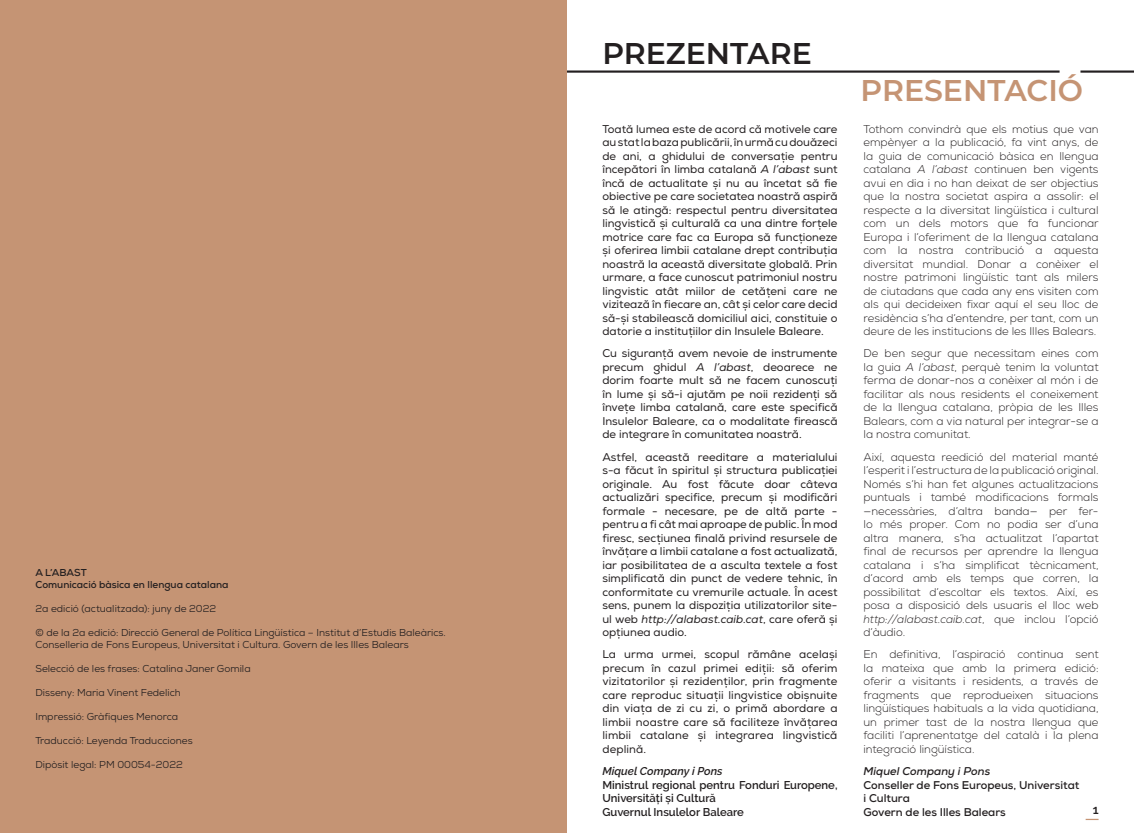
<style>
.page{position:relative;width:1134px;height:833px;background:#fff}
.page>*{position:absolute;margin:0;border:0;box-sizing:border-box;transform-origin:0 0}
.t1{font:600 30px "Montserrat";color:#c59474}
.t2{font:600 30px "Montserrat";color:#231f20}
.t3{font:600 12.5px "Raleway";color:#231f20}
.t4{font:11.25px/13.5px "Nexa";color:#231f20;text-align:justify}
.t5{font:300 11.25px/13.5px "Nexa";color:#231f20;text-align:justify}
.t6{font:600 11.25px/13.5px "Raleway";color:#231f20}
.t7{font:700 11.25px "Nexa";color:#231f20}
.t8{font:italic 700 11.25px "Nexa";color:#231f20}
.t9{font:italic 600 11.25px "Raleway";color:#231f20}
.t10{font:10px "Nexa";color:#231f20}
.t11{font:700 10px "Nexa";color:#231f20}
.s1{font-style:italic}
</style>
<div class="page">
<div style="left:0;top:0;width:567px;height:833px;background:#c59474"></div>
<svg style="left:1086px;top:819px;width:12px;height:1px"></svg>
<hr style="left:567px;top:70px;width:492px;height:3px;background:#231f20">
<hr style="left:1080px;top:70px;width:54px;height:3px;background:#231f20">
<p class="t11" style="left:35px;top:566px;width:53px">A L’ABAST</p>
<p class="t11" style="left:35px;top:578px;width:195px">Comunicació bàsica en llengua catalana</p>
<p class="t10" style="left:35px;top:602px;width:182px">2a edició (actualitzada): juny de 2022</p>
<p class="t10" style="left:35px;top:626px;width:412px">© de la 2a edició: Direcció General de Política Lingüística – Institut d’Estudis Baleàrics.</p>
<p class="t10" style="left:35px;top:638px;width:375px">Conselleria de Fons Europeus, Universitat i Cultura. Govern de les Illes Balears</p>
<p class="t10" style="left:35px;top:662px;width:217px">Selecció de les frases: Catalina Janer Gomila</p>
<p class="t10" style="left:35px;top:686px;width:147px">Disseny: Maria Vinent Fedelich</p>
<p class="t10" style="left:35px;top:710px;width:144px">Impressió: Gràfiques Menorca</p>
<p class="t10" style="left:35px;top:734px;width:159px">Traducció: Leyenda Traducciones</p>
<p class="t10" style="left:35px;top:758px;width:149px">Dipòsit legal: PM 00054-2022</p>
<p class="t2" style="left:602px;top:33px;width:211px">PREZENTARE</p>
<p class="t1" style="left:860px;top:69px;width:224px">PRESENTACIÓ</p>
<p class="t4" style="left:602px;top:122px;width:237px">Toată lumea este de acord că motivele care au stat la baza publicării, în urmă cu douăzeci de ani, a ghidului de conversație pentru începători în limba catalană <span class="s1">A l’abast</span> sunt încă de actualitate și nu au încetat să fie obiective pe care societatea noastră aspiră să le atingă: respectul pentru diversitatea lingvistică și culturală ca una dintre forțele motrice care fac ca Europa să funcționeze și oferirea limbii catalane drept contribuția noastră la această diversitate globală. Prin urmare, a face cunoscut patrimoniul nostru lingvistic atât miilor de cetățeni care ne vizitează în fiecare an, cât și celor care decid să-și stabilească domiciliul aici, constituie o datorie a instituțiilor din Insulele Baleare.</p>
<p class="t4" style="left:602px;top:347px;width:237px">Cu siguranță avem nevoie de instrumente precum ghidul <span class="s1">A l’abast</span>, deoarece ne dorim foarte mult să ne facem cunoscuți în lume și să-i ajutăm pe noii rezidenți să învețe limba catalană, care este specifică Insulelor Baleare, ca o modalitate firească de integrare în comunitatea noastră.</p>
<p class="t4" style="left:602px;top:450px;width:237px">Astfel, această reeditare a materialului s-a făcut în spiritul și structura publicației originale. Au fost făcute doar câteva actualizări specifice, precum și modificări formale - necesare, pe de altă parte - pentru a fi cât mai aproape de public. În mod firesc, secțiunea finală privind resursele de învățare a limbii catalane a fost actualizată, iar posibilitatea de a asculta textele a fost simplificată din punct de vedere tehnic, în conformitate cu vremurile actuale. În acest sens, punem la dispoziția utilizatorilor site&shy;ul web <span class="s1">http://alabast.caib.cat</span>, care oferă și opțiunea audio.</p>
<p class="t4" style="left:602px;top:648px;width:237px">La urma urmei, scopul rămâne același precum în cazul primei ediții: să oferim vizitatorilor și rezidenților, prin fragmente care reproduc situații lingvistice obișnuite din viața de zi cu zi, o primă abordare a limbii noastre care să faciliteze învățarea limbii catalane și integrarea lingvistică deplină.</p>
<p class="t9" style="left:602px;top:764px;width:122px">Miquel Company i Pons</p>
<p class="t6" style="left:602px;top:778px;width:237px">Ministrul regional pentru Fonduri Europene,<br>Universități și Cultură</p>
<p class="t6" style="left:602px;top:805px;width:143px">Guvernul Insulelor Baleare</p>
<p class="t3" style="left:1093px;top:802px;width:7px">1</p>
<p class="t5" style="left:863px;top:122px;width:237px">Tothom convindrà que els motius que van empènyer a la publicació, fa vint anys, de la guia de comunicació bàsica en llengua catalana <span class="s1">A l’abast</span> continuen ben vigents avui en dia i no han deixat de ser objectius que la nostra societat aspira a assolir: el respecte a la diversitat lingüística i cultural com un dels motors que fa funcionar Europa i l’oferiment de la llengua catalana com la nostra contribució a aquesta diversitat mundial. Donar a conèixer el nostre patrimoni lingüístic tant als milers de ciutadans que cada any ens visiten com als qui decideixen fixar aquí el seu lloc de residència s’ha d’entendre, per tant, com un deure de les institucions de les Illes Balears.</p>
<p class="t5" style="left:863px;top:347px;width:237px">De ben segur que necessitam eines com la guia <span class="s1">A l’abast</span>, perquè tenim la voluntat ferma de donar-nos a conèixer al món i de facilitar als nous residents el coneixement de la llengua catalana, pròpia de les Illes Balears, com a via natural per integrar-se a la nostra comunitat.</p>
<p class="t5" style="left:863px;top:450px;width:237px">Així, aquesta reedició del material manté l’esperit i l’estructura de la publicació original.<br>Només s’hi han fet algunes actualitzacions puntuals i també modificacions formals —necessàries, d’altra banda— per fer&shy;lo més proper. Com no podia ser d’una altra manera, s’ha actualitzat l’apartat final de recursos per aprendre la llengua catalana i s’ha simplificat tècnicament, d’acord amb els temps que corren, la possibilitat d’escoltar els textos. Així, es posa a disposició dels usuaris el lloc web <span class="s1">http://alabast.caib.cat</span>, que inclou l’opció d’àudio.</p>
<p class="t5" style="left:863px;top:648px;width:237px">En definitiva, l’aspiració continua sent la mateixa que amb la primera edició: oferir a visitants i residents, a través de fragments que reprodueixen situacions lingüístiques habituals a la vida quotidiana, un primer tast de la nostra llengua que faciliti l’aprenentatge del català i la plena integració lingüística.</p>
<p class="t8" style="left:863px;top:764px;width:128px">Miquel Company i Pons</p>
<p class="t7" style="left:863px;top:777px;width:217px">Conseller de Fons Europeus, Universitat</p>
<p class="t7" style="left:863px;top:791px;width:48px">i Cultura</p>
<p class="t7" style="left:863px;top:804px;width:144px">Govern de les Illes Balears</p>
</div>
